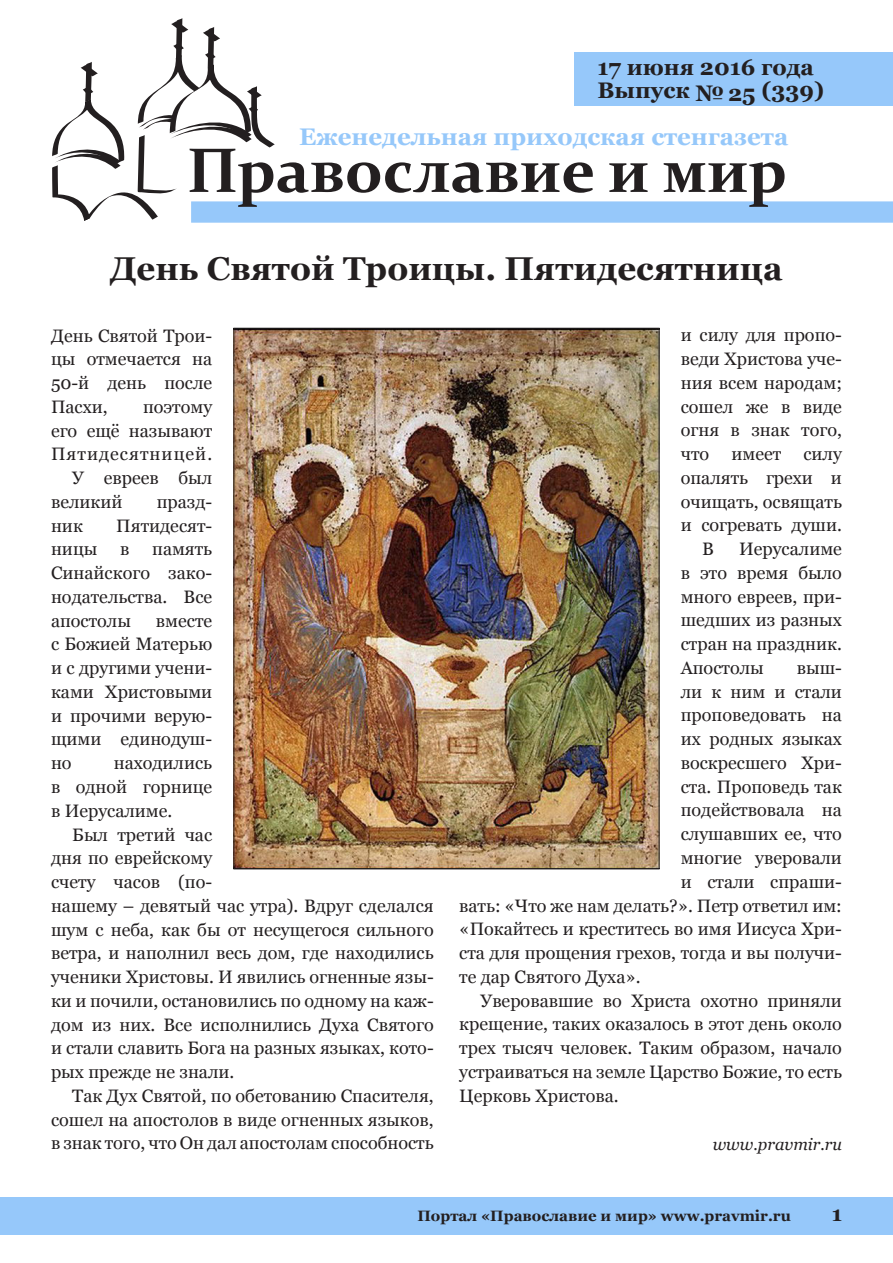
<style>
.page{position:relative;width:893px;height:1263px;background:#fff}
.page>*{position:absolute;margin:0;border:0;box-sizing:border-box;transform-origin:0 0}
.t1{font:700 33px "Georgia";color:#231f20}
.t2{font:700 24px "Georgia";color:#96c8fa}
.t3{font:700 22.5px/22.5px "Georgia";color:#231f20}
.t4{font:700 21px "Georgia";color:#231f20}
.t5{font:18px/23.7px "Georgia";color:#231f20;text-align:justify}
.t6{font:18px "Georgia";letter-spacing:.06em;color:#231f20}
.t7{font:italic 16.5px "Georgia";color:#231f20}
.t8{font:700 15px "Georgia";color:#231f20}
</style>
<div class="page">
<div style="left:191px;top:201px;width:702px;height:22px;background:#96c8fa"></div>
<div style="left:574px;top:53px;width:319px;height:53px;background:#96c8fa"></div>
<svg style="left:52px;top:18px;width:541px;height:203px"></svg>
<svg style="left:609px;top:163px;width:39px;height:29px"></svg>
<svg style="left:664px;top:162px;width:121px;height:45px"></svg>
<div style="left:0;top:1197px;width:893px;height:37px;background:#96c8fa"></div>
<img style="left:235px;top:330px;width:422px;height:537px">
<p class="t3" style="left:597px;top:56px;width:228px">17 июня 2016 года<br>Выпуск № 25 (339)</p>
<h2 class="t2" style="left:299px;top:122px;width:491px">Еженедельная приходская стенгазета</h2>
<h1 class="t1" style="left:110px;top:247px;width:674px">День Святой Троицы. Пятидесятница</h1>
<p class="t5" style="left:51px;top:324px;width:163px">День Святой Трои&shy;цы отмечается на 50-й день после Пасхи,</p>
<p class="t5" style="left:143px;top:395px;width:71px">поэтому</p>
<p class="t5" style="left:51px;top:419px;width:163px">его ещё называют</p>
<p class="t6" style="left:51px;top:443px;width:163px">Пятидесятницей.</p>
<p class="t5" style="left:72px;top:466px;width:141px">У евреев был</p>
<p class="t5" style="left:51px;top:490px;width:73px">великий</p>
<p class="t5" style="left:157px;top:490px;width:57px">празд-</p>
<p class="t5" style="left:51px;top:514px;width:33px">ник</p>
<p class="t5" style="left:116px;top:514px;width:97px">Пятидесят-</p>
<p class="t5" style="left:51px;top:538px;width:48px">ницы</p>
<p class="t5" style="left:120px;top:538px;width:11px">в</p>
<p class="t5" style="left:51px;top:538px;width:163px;text-indent:101px">память Синайского зако&shy;нодательства. Все апостолы</p>
<p class="t5" style="left:51px;top:609px;width:163px;text-indent:105px">вместе с Божией Матерью и с другими учени&shy;ками Христовыми и прочими верую&shy;щими единодуш&shy;но</p>
<p class="t5" style="left:51px;top:751px;width:163px;text-indent:63px">находились в одной горнице в Иерусалиме.</p>
<p class="t5" style="left:51px;top:823px;width:384px;text-align:left;text-indent:21px">Был третий час<br>дня по еврейскому<br>счету часов (по-<br>нашему – девятый час утра). Вдруг сделался шум с неба, как бы от несущегося сильного ветра, и наполнил весь дом, где находились ученики Христовы. И явились огненные язы&shy;ки и почили, остановились по одному на каж&shy;дом из них. Все исполнились Духа Святого и стали славить Бога на разных языках, кото&shy;рых прежде не знали.</p>
<p class="t5" style="left:51px;top:1084px;width:384px;text-indent:21px">Так Дух Святой, по обетованию Спасителя, сошел на апостолов в виде огненных языков, в знак того, что Он дал апостолам способность</p>
<p class="t5" style="left:681px;top:324px;width:163px">и силу для пропо-</p>
<p class="t5" style="left:681px;top:347px;width:163px">веди Христова уче-</p>
<p class="t5" style="left:681px;top:371px;width:163px">ния всем народам;</p>
<p class="t5" style="left:681px;top:395px;width:163px">сошел же в виде</p>
<p class="t5" style="left:681px;top:419px;width:163px">огня в знак того,</p>
<p class="t5" style="left:681px;top:442px;width:163px">что имеет силу</p>
<p class="t5" style="left:681px;top:466px;width:163px">опалять грехи и</p>
<p class="t5" style="left:681px;top:490px;width:163px">очищать, освящать</p>
<p class="t5" style="left:681px;top:514px;width:163px">и согревать души.</p>
<p class="t5" style="left:702px;top:537px;width:13px">В</p>
<p class="t5" style="left:681px;top:537px;width:163px;text-indent:58px">Иерусалиме в это время было много евреев, при&shy;шедших из разных стран на праздник.<br>Апостолы</p>
<p class="t5" style="left:797px;top:656px;width:47px">выш-</p>
<p class="t5" style="left:681px;top:680px;width:163px">ли к ним и стали</p>
<p class="t5" style="left:681px;top:704px;width:163px">проповедовать на</p>
<p class="t5" style="left:681px;top:727px;width:163px">их родных языках</p>
<p class="t5" style="left:681px;top:751px;width:163px">воскресшего Хри-</p>
<p class="t5" style="left:681px;top:775px;width:163px">ста. Проповедь так</p>
<p class="t5" style="left:681px;top:799px;width:163px">подействовала на</p>
<p class="t5" style="left:681px;top:822px;width:163px">слушавших ее, что</p>
<p class="t5" style="left:681px;top:846px;width:163px">многие уверовали</p>
<p class="t5" style="left:681px;top:870px;width:163px">и стали спраши-</p>
<p class="t5" style="left:459px;top:894px;width:384px">вать: «Что же нам делать?». Петр ответил им:</p>
<p class="t5" style="left:459px;top:918px;width:384px">«Покайтесь и креститесь во имя Иисуса Хри-</p>
<p class="t5" style="left:459px;top:941px;width:384px">ста для прощения грехов, тогда и вы получи-</p>
<p class="t5" style="left:459px;top:965px;width:183px">те дар Святого Духа».</p>
<p class="t5" style="left:480px;top:989px;width:363px">Уверовавшие во Христа охотно приняли</p>
<p class="t5" style="left:459px;top:1013px;width:384px">крещение, таких оказалось в этот день около</p>
<p class="t5" style="left:459px;top:1036px;width:384px">трех тысяч человек. Таким образом, начало</p>
<p class="t5" style="left:459px;top:1060px;width:384px">устраиваться на земле Царство Божие, то есть</p>
<p class="t5" style="left:459px;top:1084px;width:161px">Церковь Христова.</p>
<p class="t7" style="left:713px;top:1134px;width:131px">www.pravmir.ru</p>
<p class="t8" style="left:417px;top:1206px;width:375px">Портал «Православие и мир» www.pravmir.ru</p>
<p class="t4" style="left:832px;top:1200px;width:12px">1</p>
</div>
